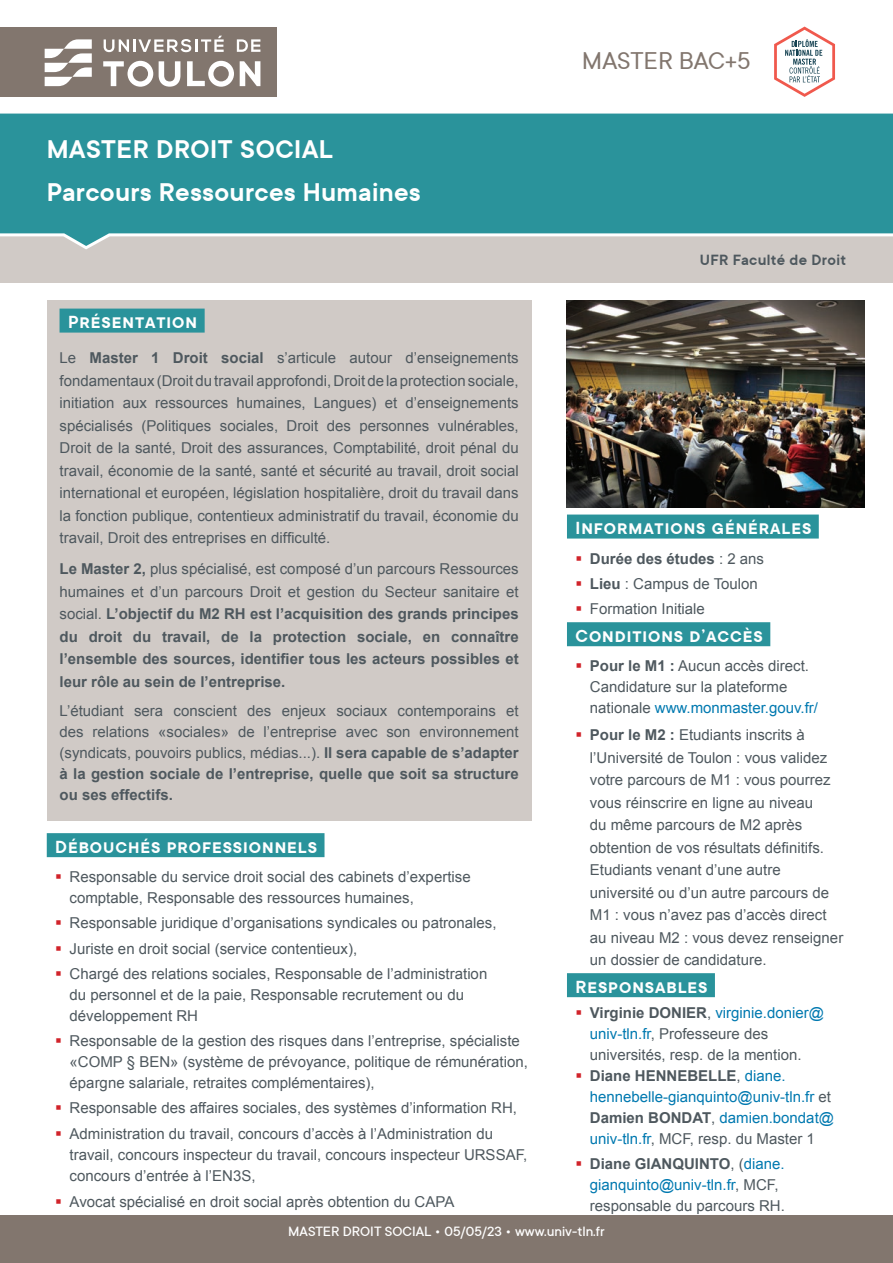
<style>
.page{position:relative;width:893px;height:1263px;background:#fff}
.page>*{position:absolute;margin:0;border:0;box-sizing:border-box;transform-origin:0 0}
.t1{font:600 28.5px/42.8px "TT Commons Classic";letter-spacing:.01em;color:#fff}
.t2{font:27px "TT Commons Classic";color:#82766e}
.t3{font:600 19.5px "TT Commons Classic";letter-spacing:.05em;color:#fff}
.t4{font:600 16.5px "TT Commons Classic";letter-spacing:.02em;color:#4e585e}
.t5{font:15px/22.5px "Arial";color:#4e585e}
.t6{font:700 15px/22.5px "Arial";color:#4e585e;text-align:justify}
.t7{font:15px/21px "Arial";color:#0079b0}
.t8{font:500 15px "TT Commons Classic";color:#fff}
.s1{font-weight:700}
.s2{font-weight:400}
.s3{color:#0079b0}
.s4{font-weight:700;color:#4e585e}
.s5{color:#4e585e}
</style>
<div class="page">
<div style="left:0;top:223px;width:893px;height:60px;background:#d0cac6"></div>
<svg style="left:0;top:113px;width:893px;height:137px;background:#3f9ba1"></svg>
<div style="left:0;top:1215px;width:893px;height:48px;background:#82766e"></div>
<div style="left:0;top:27px;width:277px;height:69px;background:#82766e"></div>
<div style="left:47px;top:300px;width:484px;height:521px;background:#d0cac6"></div>
<div style="left:60px;top:309px;width:145px;height:24px;background:#2a939b"></div>
<div style="left:47px;top:833px;width:277px;height:24px;background:#2a939b"></div>
<div style="left:567px;top:514px;width:252px;height:24px;background:#2a939b"></div>
<div style="left:567px;top:622px;width:203px;height:24px;background:#2a939b"></div>
<div style="left:567px;top:973px;width:148px;height:24px;background:#2a939b"></div>
<img style="left:567px;top:300px;width:298px;height:207px">
<svg style="left:774px;top:26px;width:61px;height:71px"></svg>
<svg style="left:45px;top:39px;width:47px;height:47px"></svg>
<svg style="left:104px;top:36px;width:120px;height:16px"></svg>
<svg style="left:237px;top:39px;width:23px;height:13px"></svg>
<svg style="left:159px;top:61px;width:21px;height:26px"></svg>
<svg style="left:240px;top:61px;width:20px;height:25px"></svg>
<svg style="left:103px;top:61px;width:50px;height:26px"></svg>
<svg style="left:187px;top:61px;width:47px;height:26px"></svg>
<h1 class="t1" style="left:47px;top:127px;width:376px">MASTER DROIT SOCIAL<br>Parcours Ressources Humaines</h1>
<h3 class="t3" style="left:68px;top:310px;width:131px">Présentation</h3>
<p class="t5" style="left:60px;top:347px;width:461px;text-align:justify">Le <span class="s1">Master 1 Droit social</span> s’articule autour d’enseignements fondamentaux (Droit du travail approfondi, Droit de la protection sociale, initiation aux ressources humaines, Langues) et d’enseignements spécialisés (Politiques sociales, Droit des personnes vulnérables, Droit de la santé, Droit des assurances, Comptabilité, droit pénal du travail, économie de la santé, santé et sécurité au travail, droit social international et européen, législation hospitalière, droit du travail dans la fonction publique, contentieux administratif du travail, économie du travail, Droit des entreprises en difficulté.</p>
<p class="t6" style="left:60px;top:558px;width:461px">Le Master 2, <span class="s2">plus spécialisé, est composé d’un parcours Ressources humaines et d’un parcours Droit et gestion du Secteur sanitaire et social.</span> L’objectif du M2 RH est l’acquisition des grands principes du droit du travail, de la protection sociale, en connaître l’ensemble des sources, identifier tous les acteurs possibles et leur rôle au sein de l’entreprise.</p>
<p class="t5" style="left:60px;top:701px;width:461px;line-height:21px;text-align:justify">L’étudiant sera conscient des enjeux sociaux contemporains et des relations «sociales» de l’entreprise avec son environnement (syndicats, pouvoirs publics, médias...). <span class="s1">Il sera capable de s’adapter à la gestion sociale de l’entreprise, quelle que soit sa structure ou ses effectifs.</span></p>
<h3 class="t3" style="left:55px;top:834px;width:263px">Débouchés professionnels</h3>
<p class="t5" style="left:70px;top:867px;width:402px;line-height:21px">Responsable du service droit social des cabinets d’expertise comptable, Responsable des ressources humaines,</p>
<p class="t5" style="left:70px;top:911px;width:428px;line-height:25.2px">Responsable juridique d’organisations syndicales ou patronales,<br>Juriste en droit social (service contentieux),<br>Chargé des relations sociales, Responsable de l’administration</p>
<p class="t5" style="left:70px;top:984px;width:396px;line-height:21px">du personnel et de la paie, Responsable recrutement ou du développement RH</p>
<p class="t5" style="left:70px;top:1030px;width:460px;line-height:21px">Responsable de la gestion des risques dans l’entreprise, spécialiste «COMP § BEN» (système de prévoyance, politique de rémunération, épargne salariale, retraites complémentaires),</p>
<p class="t5" style="left:70px;top:1096px;width:449px;line-height:25.2px">Responsable des affaires sociales, des systèmes d’information RH,<br>Administration du travail, concours d’accès à l’Administration du</p>
<p class="t5" style="left:70px;top:1144px;width:459px;line-height:21px">travail, concours inspecteur du travail, concours inspecteur URSSAF, concours d’entrée à l’EN3S,</p>
<p class="t5" style="left:70px;top:1191px;width:386px">Avocat spécialisé en droit social après obtention du CAPA</p>
<h2 class="t2" style="left:582px;top:44px;width:170px">MASTER BAC+5</h2>
<p class="t4" style="left:700px;top:249px;width:148px">UFR Faculté de Droit</p>
<h3 class="t3" style="left:575px;top:516px;width:237px">Informations générales</h3>
<p class="t5" style="left:590px;top:546px;width:176px;line-height:25.2px"><span class="s1">Durée des études</span> : 2 ans<br><span class="s1">Lieu</span> : Campus de Toulon<br>Formation Initiale</p>
<h3 class="t3" style="left:575px;top:623px;width:189px">Conditions d’accès</h3>
<p class="t5" style="left:590px;top:656px;width:230px;line-height:21px"><span class="s1">Pour le M1 :</span> Aucun accès direct.<br>Candidature sur la plateforme nationale <span class="s3">www.monmaster.gouv.fr/</span></p>
<p class="t5" style="left:590px;top:724px;width:255px"><span class="s1">Pour le M2 :</span> Etudiants inscrits à l’Université de Toulon : vous validez votre parcours de M1 : vous pourrez vous réinscrire en ligne au niveau<br>du même parcours de M2 après obtention de vos résultats définitifs.<br>Etudiants venant d’une autre université ou d’un autre parcours de M1 : vous n’avez pas d’accès direct au niveau M2 : vous devez renseigner un dossier de candidature.</p>
<h3 class="t3" style="left:575px;top:974px;width:133px">Responsables</h3>
<p class="t7" style="left:590px;top:1002px;width:246px"><span class="s4">Virginie DONIER</span><span class="s5">,</span> virginie.donier@ univ-tln.fr<span class="s5">, Professeure des universités, resp. de la mention.<br></span><span class="s4">Diane HENNEBELLE</span><span class="s5">,</span> diane. hennebelle-gianquinto@univ-tln.fr <span class="s5">et </span><span class="s4">Damien BONDAT</span><span class="s5">,</span> damien.bondat@ univ-tln.fr<span class="s5">, MCF, resp. du Master 1</span></p>
<p class="t5" style="left:590px;top:1154px;width:197px;line-height:21px"><span class="s1">Diane GIANQUINTO</span>, (<span class="s3">diane. gianquinto@univ-tln.fr</span>, MCF, responsable du parcours RH.</p>
<p class="t8" style="left:288px;top:1222px;width:64px">Master DROIT</p>
<p class="t8" style="left:385px;top:1222px;width:9px">SOCIAL</p>
<p class="t8" style="left:435px;top:1222px;width:172px">• 05/05/23 • www.univ-tln.fr</p>
</div>
